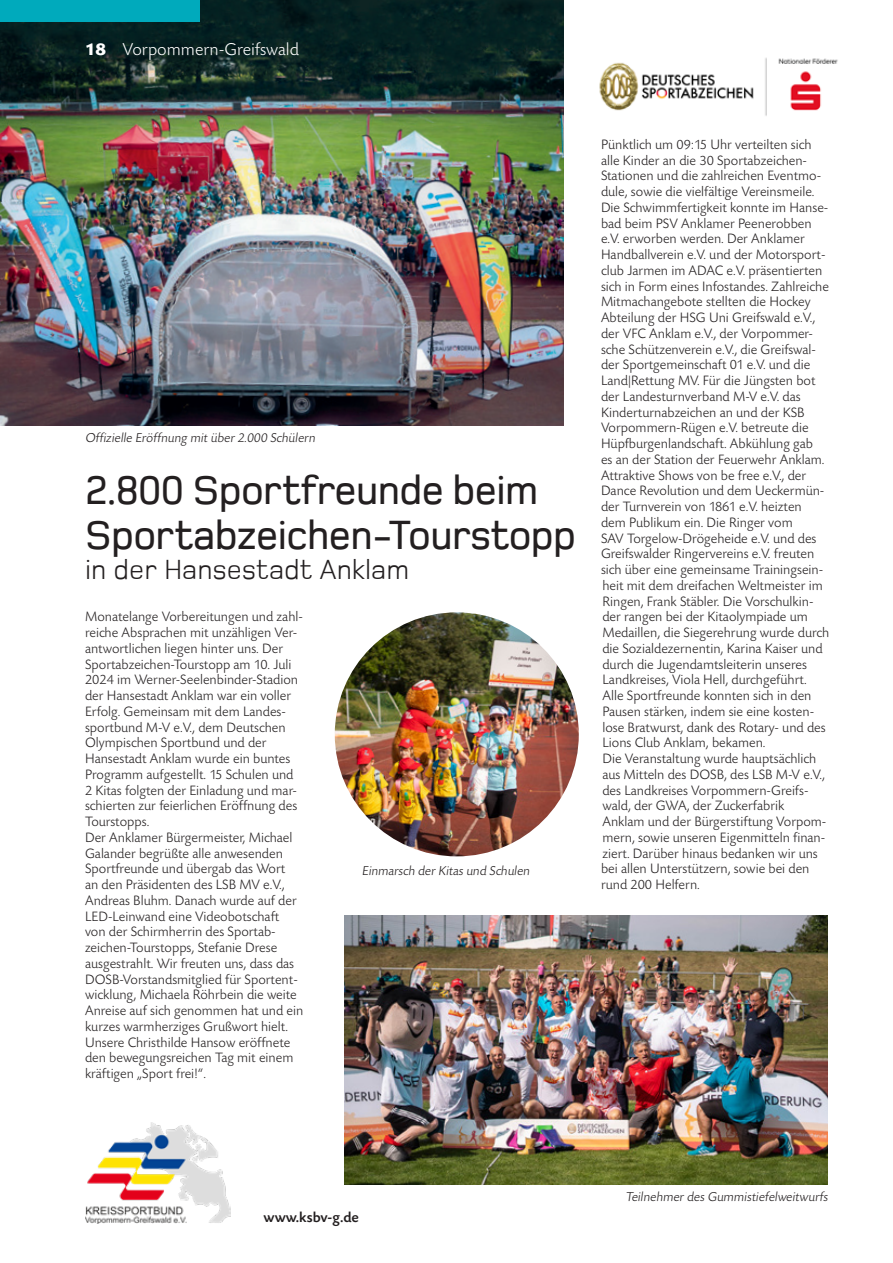
<style>
.page{position:relative;width:893px;height:1263px;background:#fff}
.page>*{position:absolute;margin:0;border:0;box-sizing:border-box;transform-origin:0 0}
.Grundtext_Magazin{font:500 42px/45px "Foundry Monoline";letter-spacing:-.015em;color:#231f20}
.Grundtext_Magazin-2{font:28.5px "Foundry Monoline";color:#231f20}
.Grundtext_Magazin-3{font:300 18px "Today SB";color:#fff}
.Grundtext_Magazin-4{font:500 15px "Today SB";color:#231f20}
.Grundtext_Magazin-5{font:300 14.25px/15.8px "Today SB";color:#231f20}
.Grundtext_Magazin-6{font:300 13.5px "Today SB";color:#231f20}
.s1{font-weight:700}
</style>
<div class="page">
<img style="left:85px;top:1122px;width:145px;height:101px">
<img style="left:599px;top:57px;width:239px;height:59px">
<img style="left:0;top:0;width:564px;height:426px">
<img style="left:344px;top:915px;width:484px;height:269px">
<div style="left:0;top:0;width:200px;height:21px;background:#00aabc"></div>
<img style="left:335px;top:612px;width:244px;height:244px;border-radius:122px">
<p class="Grundtext_Magazin-3" style="left:85px;top:40px;width:215px"><span class="s1">18</span> Vorpommern-Greifswald</p>
<p class="Grundtext_Magazin-6" style="left:85px;top:431px;width:234px">Offizielle Eröffnung mit über 2.000 Schülern</p>
<p class="Grundtext_Magazin" style="left:85px;top:467px;width:493px">2.800 Sportfreunde beim<br>Sportabzeichen-Tourstopp</p>
<p class="Grundtext_Magazin-2" style="left:85px;top:554px;width:326px">in der Hansestadt Anklam</p>
<p class="Grundtext_Magazin-5" style="left:85px;top:609px;width:219px">Monatelange Vorbereitungen und zahl&shy;reiche Absprachen mit unzähligen Ver&shy;antwortlichen liegen hinter uns. Der Sportabzeichen-Tourstopp am 10. Juli 2024 im Werner-Seelenbinder-Stadion der Hansestadt Anklam war ein voller Erfolg. Gemeinsam mit dem Landes&shy;sportbund M-V e.V., dem Deutschen Olympischen Sportbund und der Hansestadt Anklam wurde ein buntes Programm aufgestellt. 15 Schulen und 2 Kitas folgten der Einladung und mar&shy;schierten zur feierlichen Eröffnung des Tourstopps.</p>
<p class="Grundtext_Magazin-5" style="left:85px;top:830px;width:220px">Der Anklamer Bürgermeister, Michael Galander begrüßte alle anwesenden Sportfreunde und übergab das Wort<br>an den Präsidenten des LSB MV e.V., Andreas Bluhm. Danach wurde auf der LED-Leinwand eine Videobotschaft von der Schirmherrin des Sportab&shy;zeichen-Tourstopps, Stefanie Drese ausgestrahlt. Wir freuten uns, dass das DOSB-Vorstandsmitglied für Sportent&shy;wicklung, Michaela Röhrbein die weite Anreise auf sich genommen hat und ein kurzes warmherziges Grußwort hielt.<br>Unsere Christhilde Hansow eröffnete den bewegungsreichen Tag mit einem kräftigen „Sport frei!“.</p>
<p class="Grundtext_Magazin-6" style="left:362px;top:863px;width:171px">Einmarsch der Kitas und Schulen</p>
<p class="Grundtext_Magazin-5" style="left:601px;top:137px;width:230px">Pünktlich um 09:15 Uhr verteilten sich alle Kinder an die 30 Sportabzeichen-Stationen und die zahlreichen Eventmo&shy;dule, sowie die vielfältige Vereinsmeile.<br>Die Schwimmfertigkeit konnte im Hanse&shy;bad beim PSV Anklamer Peenerobben e.V. erworben werden. Der Anklamer Handballverein e.V. und der Motorsport&shy;club Jarmen im ADAC e.V. präsentierten sich in Form eines Infostandes. Zahlreiche Mitmachangebote stellten die Hockey Abteilung der HSG Uni Greifswald e.V., der VFC Anklam e.V., der Vorpommer&shy;sche Schützenverein e.V., die Greifswal&shy;der Sportgemeinschaft 01 e.V. und die Land|Rettung MV. Für die Jüngsten bot der Landesturnverband M-V e.V. das Kinderturnabzeichen an und der KSB Vorpommern-Rügen e.V. betreute die Hüpfburgenlandschaft. Abkühlung gab<br>es an der Station der Feuerwehr Anklam.<br>Attraktive Shows von be free e.V., der Dance Revolution und dem Ueckermün&shy;der Turnverein von 1861 e.V. heizten dem Publikum ein. Die Ringer vom<br>SAV Torgelow-Drögeheide e.V. und des Greifswalder Ringervereins e.V. freuten sich über eine gemeinsame Trainingsein&shy;heit mit dem dreifachen Weltmeister im Ringen, Frank Stäbler. Die Vorschulkin&shy;der rangen bei der Kitaolympiade um Medaillen, die Siegerehrung wurde durch die Sozialdezernentin, Karina Kaiser und durch die Jugendamtsleiterin unseres Landkreises, Viola Hell, durchgeführt.<br>Alle Sportfreunde konnten sich in den Pausen stärken, indem sie eine kosten&shy;lose Bratwurst, dank des Rotary- und des Lions Club Anklam, bekamen.</p>
<p class="Grundtext_Magazin-5" style="left:601px;top:751px;width:227px">Die Veranstaltung wurde hauptsächlich aus Mitteln des DOSB, des LSB M-V e.V., des Landkreises Vorpommern-Greifs&shy;wald, der GWA, der Zuckerfabrik Anklam und der Bürgerstiftung Vorpom&shy;mern, sowie unseren Eigenmitteln finan&shy;ziert. Darüber hinaus bedanken wir uns bei allen Unterstützern, sowie bei den rund 200 Helfern.</p>
<p class="Grundtext_Magazin-4" style="left:264px;top:1209px;width:97px">www.ksbv-g.de</p>
<p class="Grundtext_Magazin-6" style="left:625px;top:1190px;width:206px">Teilnehmer des Gummistiefelweitwurfs</p>
</div>
